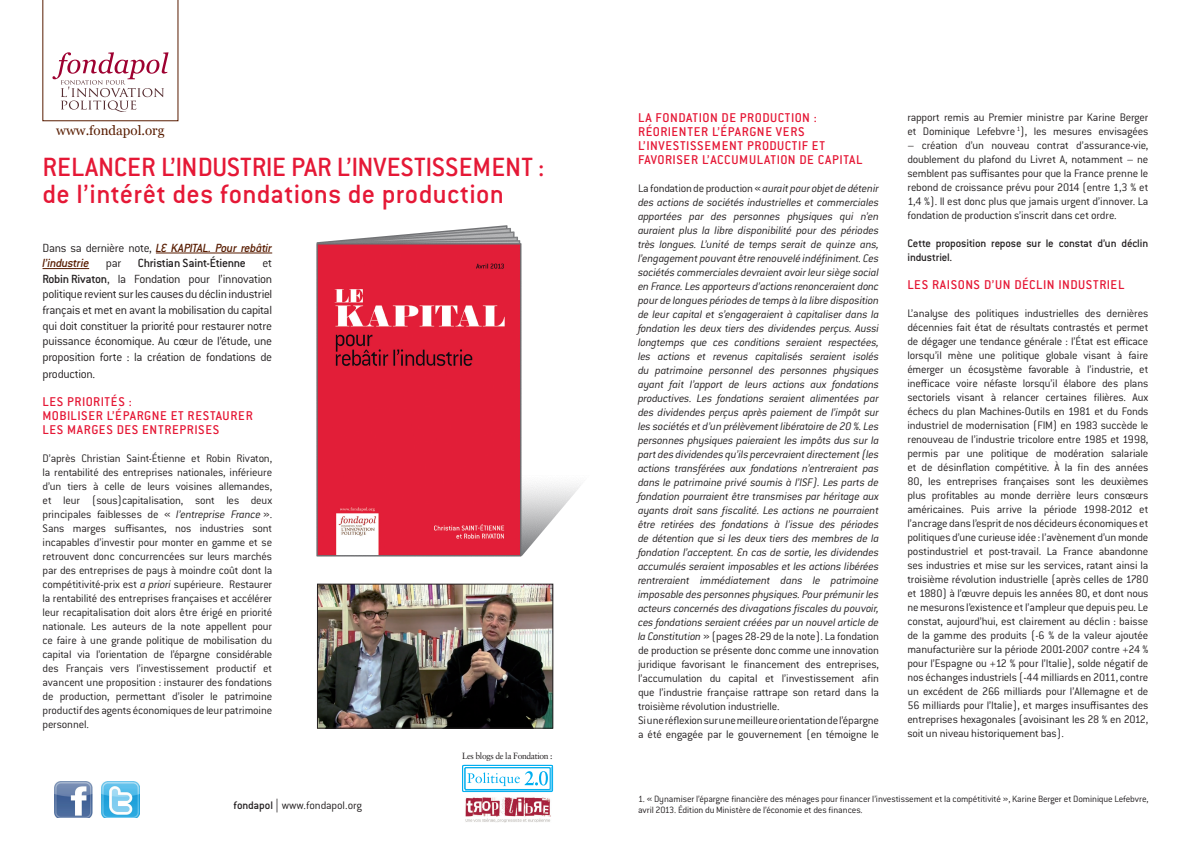
<style>
.page{position:relative;width:1191px;height:842px;background:#fff}
.page>*{position:absolute;margin:0;border:0;box-sizing:border-box;transform-origin:0 0}
.t1{font:500 29px/27px "Conduit ITC Std";color:#e51836}
.t2{font:500 14px/14px "Conduit ITC Std";letter-spacing:.05em;color:#e51836}
.t3{font:13.3px "Georgia";color:#581c00}
.t4{font:300 13px/15.6px "Conduit ITC Std";letter-spacing:-.025em;color:#231f20;text-align:justify}
.t5{font:italic 500 13px/15.6px "Conduit ITC Std";letter-spacing:-.02em;color:#581c00}
.t6{font:500 13px "Conduit ITC Std";color:#231f20}
.t7{font:300 12px/14px "Conduit ITC Std";letter-spacing:-.015em;color:#231f20;text-align:justify}
.t8{font:italic 300 12px/14px "Conduit ITC Std";letter-spacing:-.015em;color:#231f20}
.t9{font:500 12px/14px "Conduit ITC Std";letter-spacing:-.01em;color:#231f20}
.t10{font:300 10px/11px "Conduit ITC Std";letter-spacing:-.015em;color:#231f20}
.t11{font:9px "Sabon LT Std";letter-spacing:-.04em;color:#231f20;scale:.95 1}
.s1{font-weight:300;font-style:normal;color:#231f20}
.s2{font-weight:500}
.s3{font-style:italic}
.s4{font-weight:500;font-size:13.8px}
.s5{font-style:normal}
</style>
<div class="page">
<hr style="left:156px;top:253px;width:116px;height:1px;background:#581c00">
<hr style="left:43px;top:268px;width:46px;height:1px;background:#581c00">
<svg style="left:43px;top:0;width:135px;height:121px"></svg>
<img style="left:316px;top:225px;width:265px;height:332px">
<img style="left:319px;top:586px;width:232px;height:140px">
<div style="left:317px;top:584px;width:236px;height:144px;border:1px solid #231f20"></div>
<img style="left:54px;top:781px;width:39px;height:37px">
<img style="left:101px;top:781px;width:38px;height:37px">
<img style="left:465px;top:797px;width:86px;height:26px">
<svg style="left:462px;top:765px;width:91px;height:27px"></svg>
<p class="t3" style="left:56px;top:122px;width:110px">www.fondapol.org</p>
<h1 class="t1" style="left:43px;top:154px;width:503px">RELANCER L’INDUSTRIE PAR L’INVESTISSEMENT :<br>DE L’INTÉRÊT DES FONDATIONS DE PRODUCTION</h1>
<p class="t5" style="left:43px;top:240px;width:231px"><span class="s1">Dans sa dernière note,</span> LE KAPITAL. Pour rebâtir l’industrie</p>
<p class="t4" style="left:106px;top:255px;width:17px">par</p>
<p class="t6" style="left:138px;top:256px;width:109px">CHRISTIAN SAINT‑ÉTIENNE</p>
<p class="t4" style="left:43px;top:255px;width:231px;text-indent:220px">et <span class="s2">ROBIN RIVATON</span>, la Fondation pour l’innovation politique revient sur les causes du déclin industriel français et met en avant la mobilisation du capital qui doit constituer la priorité pour restaurer notre puissance économique. Au cœur de l’étude, une proposition forte : la création de fondations de</p>
<p class="t4" style="left:43px;top:366px;width:54px">production.</p>
<p class="t2" style="left:43px;top:395px;width:209px">LES PRIORITÉS :<br>MOBILISER L’ÉPARGNE ET RESTAURER<br>LES MARGES DES ENTREPRISES</p>
<p class="t7" style="left:43px;top:452px;width:231px">D’après Christian Saint-Étienne et Robin Rivaton, la rentabilité des entreprises nationales, inférieure d’un tiers à celle de leurs voisines allemandes, et leur (sous)capitalisation, sont les deux principales faiblesses de « <span class="s3">l’entreprise France</span> ».<br>Sans marges suffisantes, nos industries sont incapables d’investir pour monter en gamme et se retrouvent donc concurrencées sur leurs marchés par des entreprises de pays à moindre coût dont la compétitivité-prix est <span class="s3">a priori</span> supérieure. Restaurer la rentabilité des entreprises françaises et accélérer leur recapitalisation doit alors être érigé en priorité nationale. Les auteurs de la note appellent pour ce faire à une grande politique de mobilisation du capital via l’orientation de l’épargne considérable des Français vers l’investissement productif et avancent une proposition : instaurer des fondations de production, permettant d’isoler le patrimoine productif des agents économiques de leur patrimoine personnel.</p>
<p class="t7" style="left:233px;top:799px;width:130px"><span class="s2">FONDAPOL</span> <span class="s4">|</span> www.fondapol.org</p>
<p class="t11" style="left:462px;top:750px;width:97px">Les blogs de la Fondation :</p>
<p class="t2" style="left:638px;top:110px;width:226px">LA FONDATION DE PRODUCTION :<br>RÉORIENTER L’ÉPARGNE VERS<br>L’INVESTISSEMENT PRODUCTIF ET<br>FAVORISER L’ACCUMULATION DE CAPITAL</p>
<p class="t8" style="left:638px;top:181px;width:242px"><span class="s5">La fondation de production «</span> aurait pour objet de détenir des actions de sociétés industrielles et commerciales apportées par des personnes physiques qui n’en auraient plus la libre disponibilité pour des périodes très longues. L’unité de temps serait de quinze ans, l’engagement pouvant être renouvelé indéfiniment. Ces sociétés commerciales devraient avoir leur siège social en France. Les apporteurs d’actions renonceraient donc pour de longues périodes de temps à la libre disposition de leur capital et s’engageraient à capitaliser dans la fondation les deux tiers des dividendes perçus. Aussi longtemps que ces conditions seraient respectées, les actions et revenus capitalisés seraient isolés du patrimoine personnel des personnes physiques ayant fait l’apport de leurs actions aux fondations productives. Les fondations seraient alimentées par des dividendes perçus après paiement de l’impôt sur les sociétés et d’un prélèvement libératoire de 20 %. Les personnes physiques paieraient les impôts dus sur la part des dividendes qu’ils percevraient directement (les actions transférées aux fondations n’entreraient pas dans le patrimoine privé soumis à l’ISF). Les parts de fondation pourraient être transmises par héritage aux ayants droit sans fiscalité. Les actions ne pourraient être retirées des fondations à l’issue des périodes de détention que si les deux tiers des membres de la fondation l’acceptent. En cas de sortie, les dividendes accumulés seraient imposables et les actions libérées rentreraient immédiatement dans le patrimoine imposable des personnes physiques. Pour prémunir les acteurs concernés des divagations fiscales du pouvoir, ces fondations seraient créées par un nouvel article de la Constitution <span class="s5">» (pages 28-29 de la note). La fondation de production se présente donc comme une innovation juridique favorisant le financement des entreprises, l’accumulation du capital et l’investissement afin que l’industrie française rattrape son retard dans la troisième révolution industrielle.<br>Si une réflexion sur une meilleure orientation de l’épargne a été engagée par le gouvernement (en témoigne le</span></p>
<p class="t7" style="left:907px;top:110px;width:242px">rapport remis au Premier ministre par Karine Berger et Dominique Lefebvre <sup>1</sup>), les mesures envisagées</p>
<p class="t7" style="left:907px;top:138px;width:242px">– création d’un nouveau contrat d’assurance-vie, doublement du plafond du Livret A, notamment – ne semblent pas suffisantes pour que la France prenne le rebond de croissance prévu pour 2014 (entre 1,3 % et 1,4 %). Il est donc plus que jamais urgent d’innover. La fondation de production s’inscrit dans cet ordre.</p>
<p class="t9" style="left:907px;top:236px;width:242px">CETTE PROPOSITION REPOSE SUR LE CONSTAT D’UN DÉCLIN<br>INDUSTRIEL.</p>
<p class="t2" style="left:907px;top:277px;width:218px">LES RAISONS D’UN DÉCLIN INDUSTRIEL</p>
<p class="t7" style="left:907px;top:306px;width:242px">L’analyse des politiques industrielles des dernières décennies fait état de résultats contrastés et permet de dégager une tendance générale : l’État est efficace lorsqu’il mène une politique globale visant à faire émerger un écosystème favorable à l’industrie, et inefficace voire néfaste lorsqu’il élabore des plans sectoriels visant à relancer certaines filières. Aux échecs du plan Machines-Outils en 1981 et du Fonds industriel de modernisation (FIM) en 1983 succède le renouveau de l’industrie tricolore entre 1985 et 1998, permis par une politique de modération salariale et de désinflation compétitive. À la fin des années 80, les entreprises françaises sont les deuxièmes plus profitables au monde derrière leurs consœurs américaines. Puis arrive la période 1998-2012 et l’ancrage dans l’esprit de nos décideurs économiques et politiques d’une curieuse idée : l’avènement d’un monde postindustriel et post-travail. La France abandonne ses industries et mise sur les services, ratant ainsi la troisième révolution industrielle (après celles de 1780 et 1880) à l’œuvre depuis les années 80, et dont nous ne mesurons l’existence et l’ampleur que depuis peu. Le constat, aujourd’hui, est clairement au déclin : baisse de la gamme des produits (-6 % de la valeur ajoutée manufacturière sur la période 2001-2007 contre +24 % pour l’Espagne ou +12 % pour l’Italie), solde négatif de nos échanges industriels (-44 milliards en 2011, contre un excédent de 266 milliards pour l’Allemagne et de 56 milliards pour l’Italie), et marges insuffisantes des entreprises hexagonales (avoisinant les 28 % en 2012, soit un niveau historiquement bas).</p>
<p class="t10" style="left:638px;top:794px;width:512px">1. « Dynamiser l’épargne financière des ménages pour financer l’investissement et la compétitivité », Karine Berger et Dominique Lefebvre, avril 2013. édition du Ministère de l’économie et des finances.</p>
</div>
